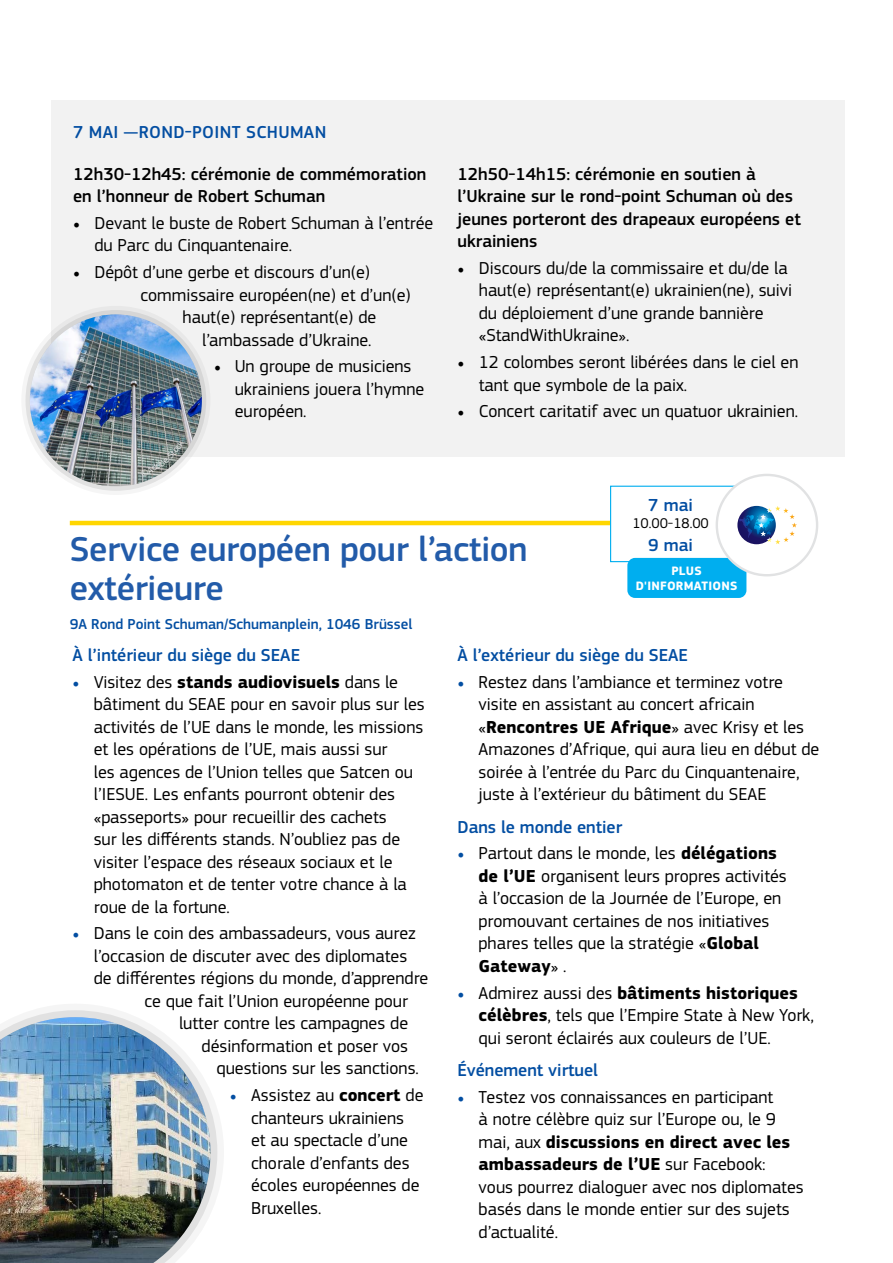
<style>
.page{position:relative;width:893px;height:1263px;background:#fff}
.page>*{position:absolute;margin:0;border:0;box-sizing:border-box;transform-origin:0 0}
.t1{font:500 36px/39px "EC Square Sans Pro";letter-spacing:-.01em;color:#225ba9}
.t2{font:500 18.15px "EC Square Sans Pro";color:#034ea2}
.t3{font:18px/22.5px "EC Square Sans Pro";color:#000}
.t4{font:500 18px/22.5px "EC Square Sans Pro";color:#000}
.t5{font:500 18px "EC Square Sans Pro";color:#034ea2}
.t6{font:500 18px "EC Square Sans Pro";letter-spacing:.02em;color:#034ea2}
.t7{font:500 15px "EC Square Sans Pro";color:#034ea2}
.t8{font:14.7px "EC Square Sans Pro";color:#000}
.t9{font:700 12.6px/15.1px "EC Square Sans Pro";letter-spacing:.02em;color:#fff;text-align:center}
.s1{font-family:"Minion Pro"}
.s2{font-family:"Minion Pro";color:#034ea2}
.s3{font-weight:700}
</style>
<div class="page">
<div style="left:51px;top:100px;width:793px;height:357px;background:#f2f2f2"></div>
<svg style="left:21px;top:306px;width:189px;height:189px;fill:#e8e8e8"></svg>
<img style="left:30px;top:314px;width:172px;height:171px">
<svg style="left:32px;top:1010px;width:186px;height:184px"></svg>
<img style="left:0;top:1017px;width:211px;height:246px">
<hr style="left:70px;top:521px;width:693px;height:4px;background:#ffd600">
<div style="left:611px;top:486px;width:126px;height:76px;background:#fff"></div>
<div style="left:610px;top:486px;width:128px;height:76px;border:1px solid #00aeef"></div>
<div style="left:627px;top:558px;width:119px;height:40px;background:#00aeef;border-radius:8px"></div>
<div style="left:716px;top:474px;width:102px;height:102px;background:#e1e2e3;border-radius:50%"></div>
<div style="left:718px;top:476px;width:98px;height:98px;background:#fff;border-radius:50%"></div>
<svg style="left:737px;top:506px;width:39px;height:38px"></svg>
<svg style="left:739px;top:506px;width:58px;height:38px"></svg>
<svg style="left:140px;top:439px;width:44px;height:37px"></svg>
<p class="t6" style="left:73px;top:121px;width:255px">7 MAI —ROND-POINT SCHUMAN</p>
<p class="t4" style="left:73px;top:163px;width:355px">12h30-12h45: cérémonie de commémoration en l’honneur de Robert Schuman</p>
<p class="t3" style="left:94px;top:212px;width:340px;text-indent:-21px"><span class="s1">•</span> Devant le buste de Robert Schuman à l’entrée du Parc du Cinquantenaire.</p>
<p class="t3" style="left:73px;top:261px;width:299px"><span class="s1">•</span> Dépôt d’une gerbe et discours d’un(e)</p>
<p class="t3" style="left:141px;top:284px;width:272px">commissaire européen(ne) et d’un(e)</p>
<p class="t3" style="left:183px;top:306px;width:195px">haut(e) représentant(e) de</p>
<p class="t3" style="left:202px;top:329px;width:171px">l’ambassade d’Ukraine.</p>
<p class="t3" style="left:235px;top:355px;width:191px;text-indent:-21px"><span class="s1">•</span> Un groupe de musiciens ukrainiens jouera l’hymne européen.</p>
<p class="t4" style="left:457px;top:163px;width:345px">12h50-14h15: cérémonie en soutien à l’Ukraine sur le rond-point Schuman où des jeunes porteront des drapeaux européens et ukrainiens</p>
<p class="t3" style="left:479px;top:257px;width:315px;text-indent:-21px"><span class="s1">•</span> Discours du/de la commissaire et du/de la haut(e) représentant(e) ukrainien(ne), suivi du déploiement d’une grande bannière «StandWithUkraine».</p>
<p class="t3" style="left:479px;top:351px;width:321px;text-indent:-21px"><span class="s1">•</span> 12 colombes seront libérées dans le ciel en tant que symbole de la paix.</p>
<p class="t3" style="left:457px;top:400px;width:342px"><span class="s1">•</span> Concert caritatif avec un quatuor ukrainien.</p>
<h1 class="t1" style="left:70px;top:530px;width:459px">Service européen pour l’action extérieure</h1>
<p class="t7" style="left:70px;top:616px;width:344px">9A Rond Point Schuman/Schumanplein, 1046 Brüssel</p>
<p class="t2" style="left:648px;top:494px;width:46px">7 mai</p>
<p class="t8" style="left:632px;top:514px;width:78px">10.00-18.00</p>
<p class="t2" style="left:648px;top:534px;width:46px">9 mai</p>
<p class="t9" style="left:636px;top:564px;width:103px">PLUS<br>D'INFORMATIONS</p>
<p class="t5" style="left:73px;top:644px;width:229px">À l’intérieur du siège du SEAE</p>
<p class="t3" style="left:94px;top:671px;width:332px;text-indent:-21px"><span class="s2">•</span> Visitez des <span class="s3">stands audiovisuels</span> dans le bâtiment du SEAE pour en savoir plus sur les activités de l’UE dans le monde, les missions et les opérations de l’UE, mais aussi sur<br>les agences de l’Union telles que Satcen ou l’IESUE. Les enfants pourront obtenir des «passeports» pour recueillir des cachets<br>sur les différents stands. N’oubliez pas de visiter l’espace des réseaux sociaux et le photomaton et de tenter votre chance à la roue de la fortune.</p>
<p class="t3" style="left:73px;top:922px;width:345px"><span class="s2">•</span> Dans le coin des ambassadeurs, vous aurez</p>
<p class="t3" style="left:94px;top:945px;width:315px">l’occasion de discuter avec des diplomates</p>
<p class="t3" style="left:94px;top:967px;width:336px">de différentes régions du monde, d’apprendre</p>
<p class="t3" style="left:145px;top:990px;width:265px">ce que fait l’Union européenne pour</p>
<p class="t3" style="left:179px;top:1012px;width:231px">lutter contre les campagnes de</p>
<p class="t3" style="left:202px;top:1035px;width:208px">désinformation et poser vos</p>
<p class="t3" style="left:217px;top:1057px;width:204px">questions sur les sanctions.</p>
<p class="t3" style="left:251px;top:1084px;width:174px;text-indent:-21px"><span class="s2">•</span> Assistez au <span class="s3">concert</span> de chanteurs ukrainiens<br>et au spectacle d’une chorale d’enfants des écoles européennes de<br>Bruxelles.</p>
<p class="t5" style="left:457px;top:644px;width:232px">À l’extérieur du siège du SEAE</p>
<p class="t3" style="left:479px;top:670px;width:342px;text-indent:-21px"><span class="s2">•</span> Restez dans l’ambiance et terminez votre visite en assistant au concert africain «<span class="s3">Rencontres UE Afrique</span>» avec Krisy et les Amazones d’Afrique, qui aura lieu en début de soirée à l’entrée du Parc du Cinquantenaire, juste à l’extérieur du bâtiment du SEAE</p>
<p class="t5" style="left:457px;top:816px;width:166px">Dans le monde entier</p>
<p class="t3" style="left:479px;top:842px;width:310px;text-indent:-21px"><span class="s2">•</span> Partout dans le monde, les <span class="s3">délégations de l’UE</span> organisent leurs propres activités à l’occasion de la Journée de l’Europe, en promouvant certaines de nos initiatives phares telles que la stratégie «<span class="s3">Global Gateway</span>» .</p>
<p class="t3" style="left:479px;top:981px;width:337px;text-indent:-21px"><span class="s2">•</span> Admirez aussi des <span class="s3">bâtiments historiques célèbres</span>, tels que l’Empire State à New York, qui seront éclairés aux couleurs de l’UE.</p>
<p class="t5" style="left:457px;top:1060px;width:142px">Événement virtuel</p>
<p class="t3" style="left:479px;top:1086px;width:327px;text-indent:-21px"><span class="s2">•</span> Testez vos connaissances en participant<br>à notre célèbre quiz sur l’Europe ou, le 9 mai, aux <span class="s3">discussions en direct avec les ambassadeurs de l’UE</span> sur Facebook: vous pourrez dialoguer avec nos diplomates basés dans le monde entier sur des sujets d’actualité.</p>
</div>
